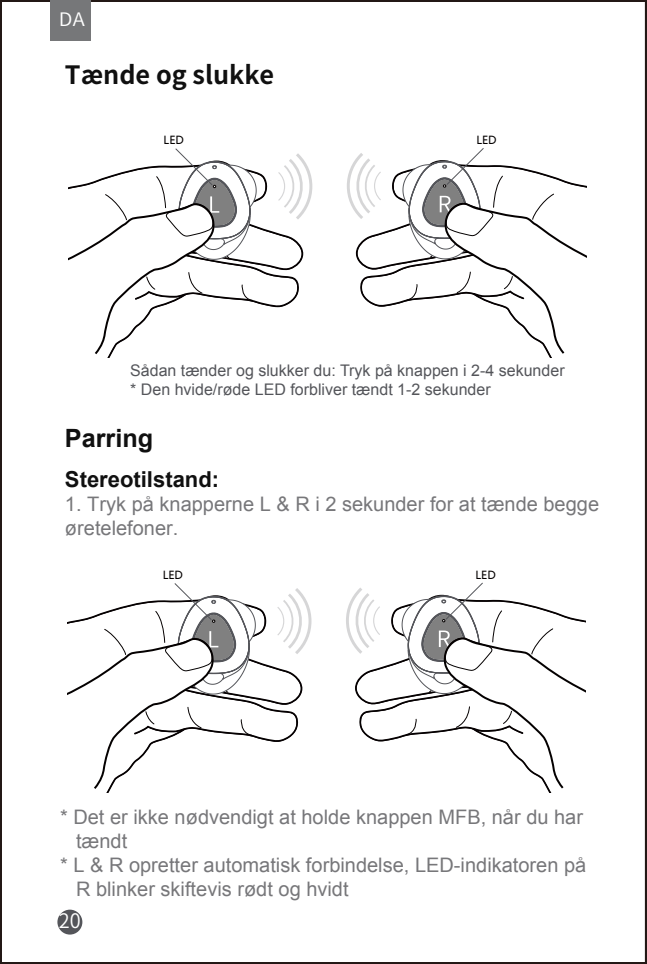
<style>
.page{position:relative;width:647px;height:964px;background:#fff}
.page>*{position:absolute;margin:0;border:0;box-sizing:border-box;transform-origin:0 0}
.t1{font:700 25.2px "Source Han Sans CN";color:#101010}
.t2{font:700 25.2px "Arial";color:#101010}
.t3{font:700 22px "Arial";color:#101010}
.t4{font:20px/24px "Arial";color:#77777a}
.t5{font:20px "Source Han Sans CN";color:#fff}
.t6{font:18.4px "Source Han Sans CN";color:#fff;scale:1.08 1}
.t7{font:16px/19.2px "Arial";color:#54555a}
.t8{font:11.2px "Microsoft Ya Hei";color:#040000}
</style>
<div class="page">
<div style="left:57px;top:909px;width:25px;height:25px;background:#54555a;border-radius:50%"></div>
<div style="left:0;top:0;width:646px;height:964px;border:4px solid #231815"></div>
<svg style="left:644px;top:0;width:2px;height:964px;background:#857f7d"></svg>
<div style="left:50px;top:0;width:41px;height:41px;background:#767779"></div>
<svg style="left:347px;top:148px;width:239px;height:209px"></svg>
<svg style="left:68px;top:148px;width:244px;height:209px"></svg>
<svg style="left:346px;top:582px;width:239px;height:210px"></svg>
<svg style="left:67px;top:583px;width:244px;height:209px"></svg>
<p class="t6" style="left:59px;top:9px;width:26px">DA</p>
<p class="t1" style="left:65px;top:61px;width:211px">Tænde og slukke</p>
<p class="t8" style="left:163px;top:133px;width:22px">LED</p>
<p class="t8" style="left:476px;top:132px;width:22px">LED</p>
<p class="t7" style="left:130px;top:360px;width:436px">Sådan tænder og slukker du: Tryk på knappen i 2-4 sekunder * Den hvide/røde LED forbliver tændt 1-2 sekunder</p>
<p class="t2" style="left:65px;top:421px;width:90px">Parring</p>
<p class="t3" style="left:65px;top:464px;width:156px">Stereotilstand:</p>
<p class="t4" style="left:65px;top:492px;width:535px">1. Tryk på knapperne L &amp; R i 2 sekunder for at tænde begge øretelefoner.</p>
<p class="t8" style="left:163px;top:567px;width:22px">LED</p>
<p class="t8" style="left:475px;top:567px;width:22px">LED</p>
<p class="t4" style="left:60px;top:805px;width:524px">* Det er ikke nødvendigt at holde knappen MFB, når du har</p>
<p class="t4" style="left:76px;top:829px;width:53px">tændt</p>
<p class="t4" style="left:60px;top:853px;width:527px">* L &amp; R opretter automatisk forbindelse, LED-indikatoren på</p>
<p class="t4" style="left:76px;top:877px;width:274px">R blinker skiftevis rødt og hvidt</p>
<p class="t5" style="left:59px;top:909px;width:23px">20</p>
</div>
